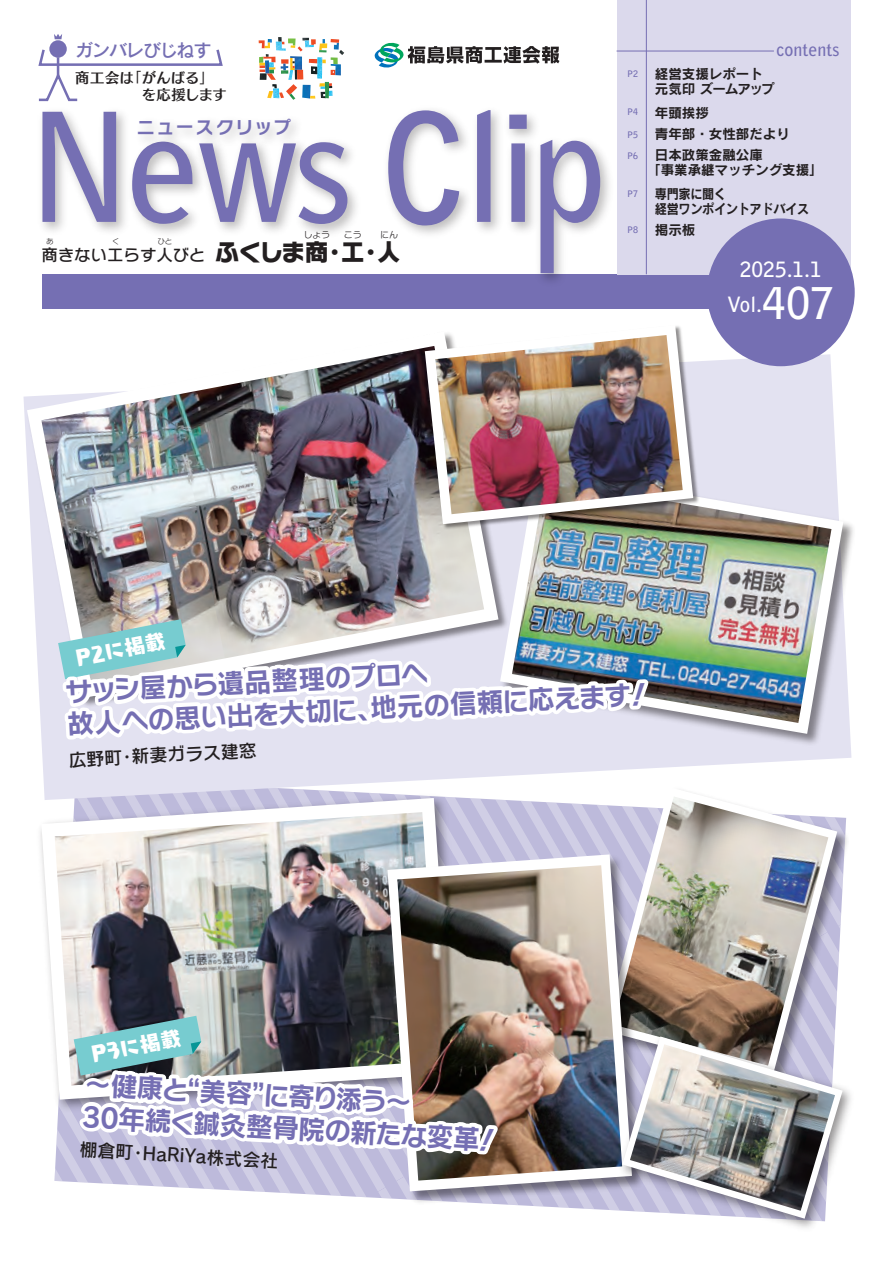
<style>
.page{position:relative;width:893px;height:1263px;background:#fff}
.page>*{position:absolute;margin:0;border:0;box-sizing:border-box;transform-origin:0 0}
.t1{font:700 43.5px "Bell Gothic Std";color:#fff}
.t2{font:27px "Rodin NTLG Pro B";color:#756fb3}
.t3{font:24px "Rodin NTLG Pro EB";letter-spacing:-.065em;color:#231f20}
.t4{font:700 21px "Bell Gothic Std";color:#fff}
.t5{font:21px "Kurokane Std EB";color:#fff}
.t6{font:18px "Rodin NTLG Pro DB";color:#231f20}
.t7{font:700 18px "Bell Gothic Std";color:#756fb3}
.t8{font:18px "Rodin NTLG Pro B";letter-spacing:.08em;color:#756fb3}
.t9{font:18px "Rodin Pro DB";letter-spacing:-.07em;color:#756fb3}
.t10{font:16.5px "Rodin NTLG Pro DB";letter-spacing:-.01em;color:#231f20}
.t11{font:14.25px "Skip Std B";letter-spacing:.02em;color:#231f20}
.t12{font:13.5px/21px "Rodin Pro B";color:#231f20}
.t13{font:13.5px/21px "Rodin Pro B";letter-spacing:-.025em;color:#231f20;scale:.9 1}
.t14{font:700 9px "Bell Gothic Std";color:#756fb3}
.t15{font:9px "Rodin NTLG Pro M";letter-spacing:-.01em;color:#231f20}
.t16{font:7.5px "Rodin NTLG Pro M";color:#231f20}
</style>
<div class="page">
<svg style="left:27px;top:396px;width:28px;height:302px;fill:#e3e2f1"></svg>
<img style="left:41px;top:395px;width:14px;height:289px">
<svg style="left:41px;top:798px;width:14px;height:257px"></svg>
<img style="left:843px;top:522px;width:10px;height:228px">
<div style="left:43px;top:274px;width:807px;height:34px;background:#756fb3"></div>
<div style="left:617px;top:0;width:233px;height:274px;background:#dbd9ec"></div>
<hr style="left:646px;top:0;width:1px;height:274px;background:#756fb3">
<hr style="left:617px;top:51px;width:157px;height:1px;background:#756fb3">
<svg style="left:374px;top:42px;width:185px;height:26px"></svg>
<img style="left:42px;top:111px;width:83px;height:121px">
<svg style="left:42px;top:112px;width:74px;height:110px"></svg>
<img style="left:123px;top:133px;width:68px;height:100px">
<svg style="left:132px;top:155px;width:59px;height:69px"></svg>
<img style="left:191px;top:155px;width:94px;height:76px">
<img style="left:302px;top:147px;width:54px;height:87px">
<svg style="left:199px;top:142px;width:148px;height:82px"></svg>
<img style="left:387px;top:124px;width:80px;height:110px">
<svg style="left:388px;top:110px;width:71px;height:115px"></svg>
<svg style="left:477px;top:110px;width:14px;height:112px;background:#7a75b5"></svg>
<svg style="left:509px;top:115px;width:18px;height:107px"></svg>
<img style="left:532px;top:131px;width:77px;height:150px">
<svg style="left:540px;top:140px;width:60px;height:133px"></svg>
<img style="left:129px;top:122px;width:179px;height:33px">
<div style="left:49px;top:40px;width:18px;height:18px;background:#756fb3;border-radius:50%"></div>
<svg style="left:38px;top:47px;width:185px;height:55px"></svg>
<hr style="left:57px;top:57px;width:2px;height:22px;background:#756fb3">
<svg style="left:54px;top:34px;width:8px;height:5px"></svg>
<div style="left:707px;top:218px;width:148px;height:148px;background:#756fb3;border-radius:50%"></div>
<img style="left:259px;top:37px;width:85px;height:63px">
<img style="left:55px;top:308px;width:788px;height:920px">
<p class="t9" style="left:75px;top:39px;width:138px">ガンバレびじねす</p>
<p class="t11" style="left:127px;top:67px;width:88px">「がんばる「</p>
<p class="t11" style="left:75px;top:67px;width:60px">商工会は</p>
<p class="t11" style="left:142px;top:84px;width:86px">を応援します</p>
<p class="t8" style="left:137px;top:115px;width:156px">ニュースクリップ</p>
<p class="t16" style="left:46px;top:236px;width:9px">あ</p>
<p class="t16" style="left:112px;top:236px;width:9px">く</p>
<p class="t16" style="left:157px;top:236px;width:16px">ひと</p>
<p class="t10" style="left:42px;top:244px;width:165px">商きない工らす人びと</p>
<p class="t15" style="left:304px;top:229px;width:28px">しょう</p>
<p class="t15" style="left:344px;top:229px;width:19px">こう</p>
<p class="t15" style="left:380px;top:229px;width:19px">にん</p>
<p class="t3" style="left:215px;top:235px;width:115px">ふくしま商</p>
<p class="t3" style="left:377px;top:235px;width:25px">人</p>
<p class="t3" style="left:341px;top:235px;width:25px">工</p>
<p class="t3" style="left:323px;top:235px;width:25px">・</p>
<p class="t3" style="left:359px;top:235px;width:25px">・</p>
<p class="t14" style="left:627px;top:68px;width:13px">P2</p>
<p class="t14" style="left:627px;top:107px;width:13px">P4</p>
<p class="t14" style="left:627px;top:129px;width:13px">P5</p>
<p class="t14" style="left:627px;top:150px;width:13px">P6</p>
<p class="t14" style="left:627px;top:188px;width:13px">P7</p>
<p class="t14" style="left:627px;top:224px;width:13px">P8</p>
<p class="t7" style="left:776px;top:38px;width:64px">contents</p>
<p class="t12" style="left:655px;top:66px;width:121px;line-height:15px">経営支援レポート元気印ズームアップ</p>
<p class="t12" style="left:655px;top:102px;width:136px">年頭挨拶<br>青年部・女性部だより日本政策金融公庫</p>
<p class="t12" style="left:655px;top:158px;width:169px;line-height:24px;text-indent:-8px">「事業承継マッチング支援「専門家に聞く</p>
<p class="t13" style="left:655px;top:198px;width:173px">経営ワンポイントアドバイス掲示板</p>
<p class="t4" style="left:740px;top:257px;width:83px">2025.1.1</p>
<h1 class="t1" style="left:756px;top:277px;width:80px"><sup>.</sup>407</h1>
<p class="t4" style="left:727px;top:291px;width:31px">Vol</p>
<p class="t5" style="left:73px;top:642px;width:93px;rotate:-11deg">P2に掲載</p>
<p class="t2" style="left:65px;top:674px;width:364px;rotate:-3deg">サッシ屋から遺品整理のプロへ</p>
<p class="t2" style="left:66px;top:706px;width:566px;rotate:-3deg">故人への思い出を大切に地元の信頼に応えます</p>
<p class="t6" style="left:131px;top:745px;width:127px;rotate:-3deg">新妻ガラス建窓</p>
<p class="t5" style="left:88px;top:1038px;width:93px;rotate:-11deg">P3に掲載</p>
<p class="t2" style="left:85px;top:1066px;width:106px;rotate:3deg">～健康と</p>
<p class="t2" style="left:83px;top:1099px;width:400px;rotate:3deg">30年続く鍼灸整骨院の新たな変革</p>
<p class="t2" style="left:174px;top:1072px;width:241px;rotate:3deg">“美容に寄り添う~</p>
<p class="t6" style="left:143px;top:1141px;width:137px;rotate:3deg">HaRiYa株式会社</p>
</div>
